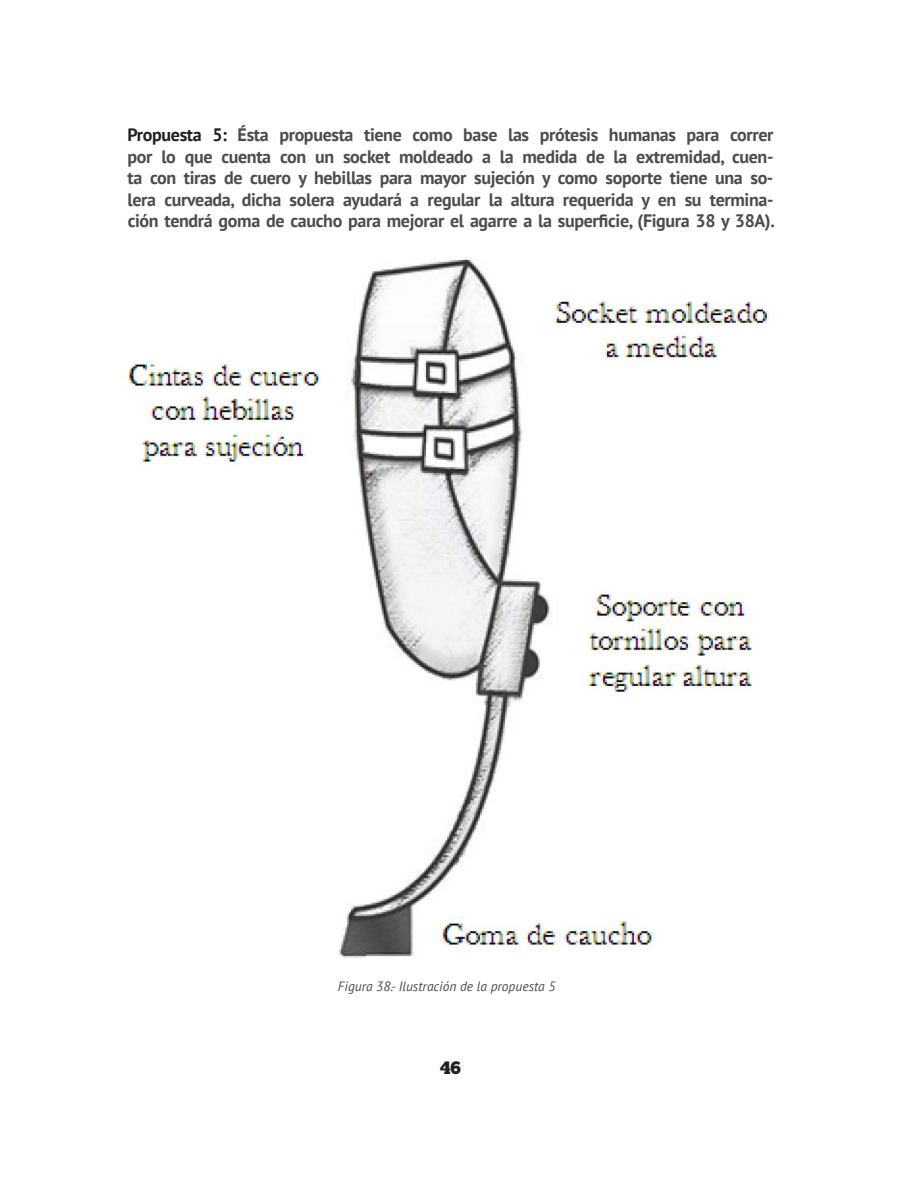
<style>
.page{position:relative;width:918px;height:1188px;background:#fff}
.page>*{position:absolute;margin:0;border:0;box-sizing:border-box;transform-origin:0 0}
.t1{font:700 18px/21.6px "PT Sans";letter-spacing:-.02em;color:#4b4c4d;text-align:justify}
.t2{font:18px "Chunk Five";color:#231f20}
.t3{font:italic 13.5px "PT Sans";color:#4b4c4d}
.s1{color:#231f20}
</style>
<div class="page">
<img style="left:126px;top:258px;width:643px;height:700px">
<img style="left:359px;top:259px;width:192px;height:443px">
<img style="left:341px;top:717px;width:167px;height:240px">
<img style="left:598px;top:633px;width:63px;height:17px">
<p class="t1" style="left:128px;top:124px;width:649px"><span class="s1">Propuesta 5:</span> Ésta propuesta tiene como base las prótesis humanas para correr por lo que cuenta con un socket moldeado a la medida de la extremidad, cuen&shy;ta con tiras de cuero y hebillas para mayor sujeción y como soporte tiene una so&shy;lera curveada, dicha solera ayudará a regular la altura requerida y en su termina&shy;ción tendrá goma de caucho para mejorar el agarre a la superficie, (Figura 38 y 38A).</p>
<p class="t3" style="left:338px;top:978px;width:219px">Figura 38.- Ilustración de la propuesta 5</p>
<p class="t2" style="left:440px;top:1057px;width:22px">46</p>
</div>
